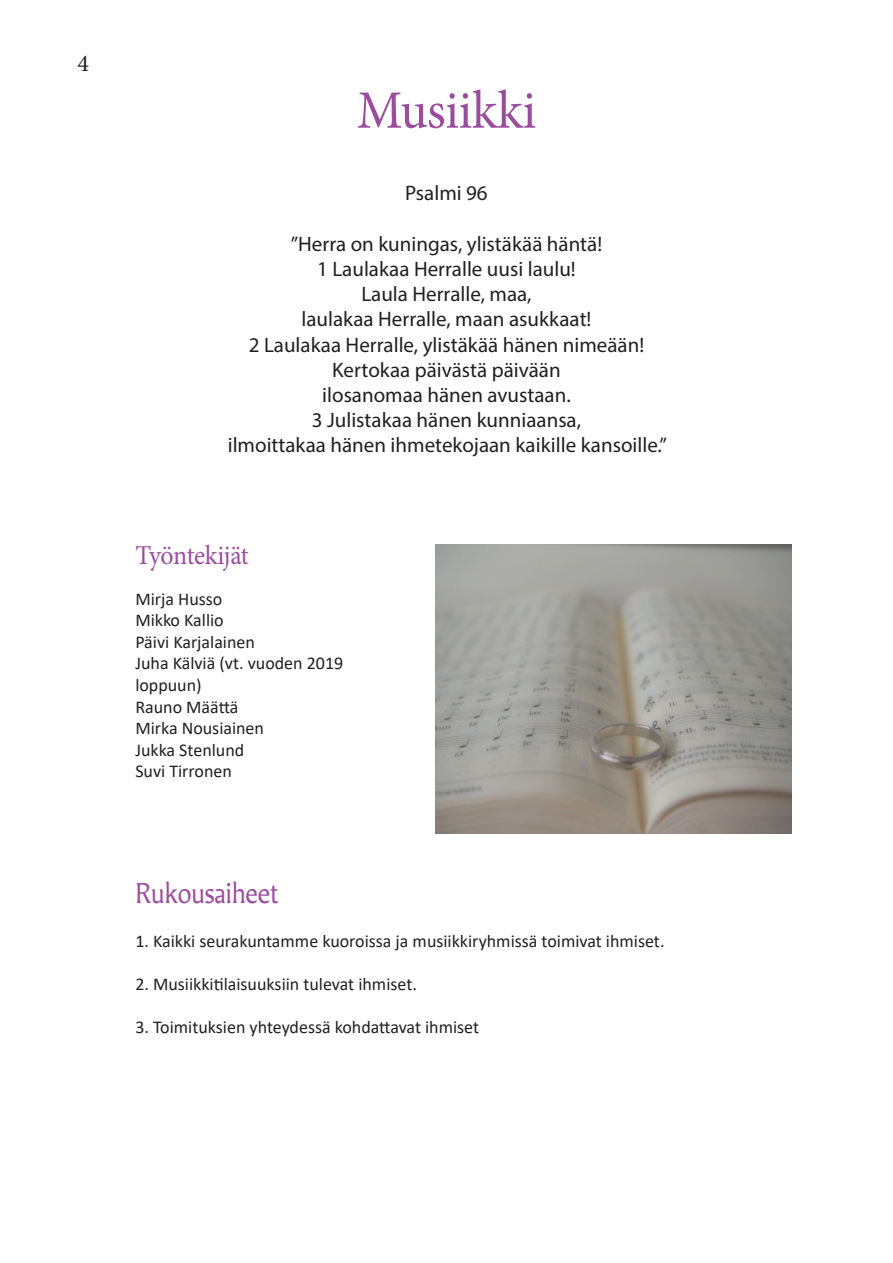
<style>
.page{position:relative;width:893px;height:1263px;background:#fff}
.page>*{position:absolute;margin:0;border:0;box-sizing:border-box;transform-origin:0 0}
.Otsikko{font:54px "Minion Pro";letter-spacing:-.01em;color:#9a4d9d;scale:.95 1}
.Otsikko-2{font:27.3px "Martti";letter-spacing:-.01em;color:#9a4d9d;scale:.95 1}
.Otsikko-3{font:27.3px "Minion Pro";letter-spacing:-.02em;color:#9a4d9d;scale:.95 1}
.t1{font:24px "Minion Pro";color:#231f20}
.t2{font:21px "Myriad Pro";color:#231f20}
.t3{font:18px/21.6px "Calibri";color:#231f20}
</style>
<div class="page">
<img style="left:436px;top:544px;width:356px;height:290px">
<p class="t1" style="left:78px;top:48px;width:13px">4</p>
<p class="Otsikko" style="left:357px;top:74px;width:190px">Musiikki</p>
<p class="t2" style="left:405px;top:180px;width:84px">Psalmi 96</p>
<p class="t2" style="left:291px;top:231px;width:313px">”Herra on kuningas, ylistäkää häntä!</p>
<p class="t2" style="left:317px;top:256px;width:260px">1 Laulakaa Herralle uusi laulu!</p>
<p class="t2" style="left:361px;top:281px;width:172px">Laula Herralle, maa,</p>
<p class="t2" style="left:301px;top:306px;width:291px">laulakaa Herralle, maan asukkaat!</p>
<p class="t2" style="left:249px;top:332px;width:397px">2 Laulakaa Herralle, ylistäkää hänen nimeään!</p>
<p class="t2" style="left:332px;top:357px;width:230px">Kertokaa päivästä päivään</p>
<p class="t2" style="left:322px;top:382px;width:250px">ilosanomaa hänen avustaan.</p>
<p class="t2" style="left:312px;top:407px;width:271px">3 Julistakaa hänen kunniaansa,</p>
<p class="t2" style="left:228px;top:432px;width:441px">ilmoittakaa hänen ihmetekojaan kaikille kansoille.”</p>
<p class="Otsikko-3" style="left:135px;top:537px;width:121px">Työntekijät</p>
<p class="t3" style="left:135px;top:587px;width:89px">Mirja Husso</p>
<p class="t3" style="left:135px;top:609px;width:90px">Mikko Kallio</p>
<p class="t3" style="left:135px;top:630px;width:121px">Päivi Karjalainen</p>
<p class="t3" style="left:135px;top:652px;width:209px">Juha Kälviä (vt. vuoden 2019</p>
<p class="t3" style="left:135px;top:674px;width:68px">loppuun)</p>
<p class="t3" style="left:135px;top:695px;width:105px">Rauno Määttä</p>
<p class="t3" style="left:135px;top:717px;width:130px">Mirka Nousiainen<br>Jukka Stenlund</p>
<p class="t3" style="left:135px;top:760px;width:98px">Suvi Tirronen</p>
<p class="Otsikko-2" style="left:135px;top:877px;width:152px">Rukousaiheet</p>
<p class="t3" style="left:135px;top:930px;width:531px">1. Kaikki seurakuntamme kuoroissa ja musiikkiryhmissä toimivat ihmiset.</p>
<p class="t3" style="left:135px;top:973px;width:283px">2. Musiikkitilaisuuksiin tulevat ihmiset.</p>
<p class="t3" style="left:135px;top:1016px;width:345px">3. Toimituksien yhteydessä kohdattavat ihmiset</p>
</div>
